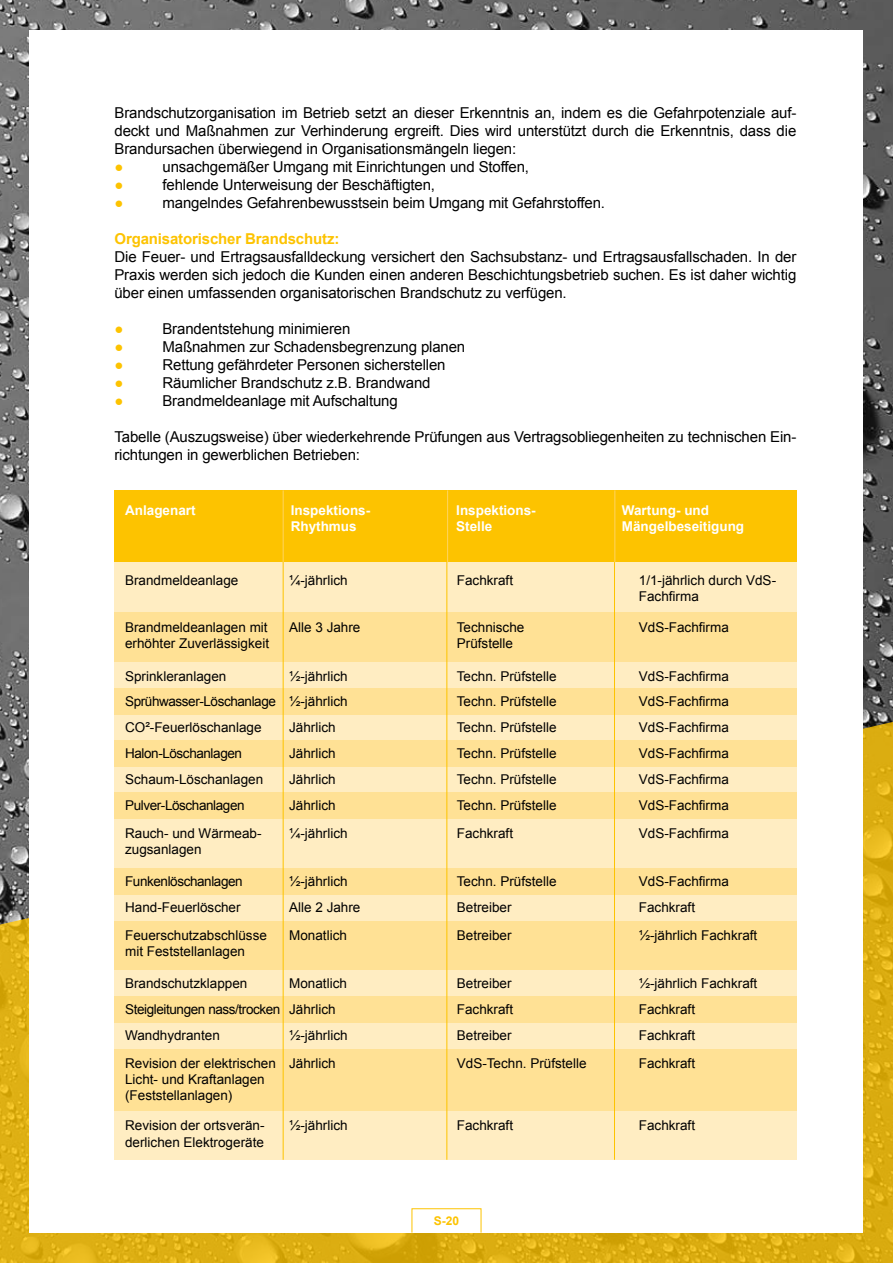
<style>
.page{position:relative;width:893px;height:1263px;background:#fff}
.page>*{position:absolute;margin:0;border:0;box-sizing:border-box;transform-origin:0 0}
.t1{font:15px/18px "Arial";letter-spacing:-.01em;color:#000;text-align:justify}
.t2{font:700 15px "Arial";letter-spacing:-.01em;color:#fdc300}
.t3{font:15px "Arial";color:#fdc300}
.t4{font:13.5px/16.2px "Arial";color:#000}
.t5{font:13.5px "Arial";letter-spacing:-.03em;color:#000}
.t6{font:700 13.5px/16.2px "Arial";color:#fff}
.t7{font:700 12px "Arial";color:#fdc300}
</style>
<div class="page">
<img style="left:0;top:0;width:893px;height:721px">
<svg style="left:0;top:721px;width:893px;height:542px;background:#d2a920"></svg>
<div style="left:30px;top:30px;width:833px;height:1202px;background:#fff"></div>
<div style="left:114px;top:490px;width:682px;height:72px;background:#fdc300"></div>
<div style="left:114px;top:612px;width:682px;height:50px;background:#ffe195"></div>
<div style="left:114px;top:1048px;width:682px;height:63px;background:#ffe195"></div>
<div style="left:114px;top:1111px;width:682px;height:49px;background:#ffedc2"></div>
<div style="left:114px;top:920px;width:682px;height:50px;background:#ffe195"></div>
<div style="left:114px;top:562px;width:682px;height:50px;background:#ffedc2"></div>
<div style="left:114px;top:818px;width:682px;height:50px;background:#ffedc2"></div>
<div style="left:114px;top:662px;width:682px;height:26px;background:#ffedc2"></div>
<div style="left:114px;top:714px;width:682px;height:26px;background:#ffedc2"></div>
<div style="left:114px;top:766px;width:682px;height:26px;background:#ffedc2"></div>
<div style="left:114px;top:970px;width:682px;height:26px;background:#ffedc2"></div>
<div style="left:114px;top:1022px;width:682px;height:26px;background:#ffedc2"></div>
<div style="left:114px;top:894px;width:682px;height:26px;background:#ffedc2"></div>
<div style="left:114px;top:688px;width:682px;height:26px;background:#ffe195"></div>
<div style="left:114px;top:740px;width:682px;height:26px;background:#ffe195"></div>
<div style="left:114px;top:868px;width:682px;height:26px;background:#ffe195"></div>
<div style="left:114px;top:792px;width:682px;height:26px;background:#ffe195"></div>
<div style="left:114px;top:996px;width:682px;height:26px;background:#ffe195"></div>
<hr style="left:283px;top:554px;width:1px;height:606px;background:#fdc300">
<hr style="left:446px;top:554px;width:1px;height:606px;background:#fdc300">
<hr style="left:614px;top:554px;width:1px;height:606px;background:#fdc300">
<hr style="left:283px;top:490px;width:1px;height:72px;background:#ffd461">
<hr style="left:447px;top:490px;width:1px;height:72px;background:#ffd461">
<hr style="left:614px;top:490px;width:1px;height:72px;background:#ffd461">
<p class="t1" style="left:114px;top:104px;width:683px">Brandschutzorganisation im Betrieb setzt an dieser Erkenntnis an, indem es die Gefahrpotenziale auf&shy;deckt und Maßnahmen zur Verhinderung ergreift. Dies wird unterstützt durch die Erkenntnis, dass die Brandursachen überwiegend in Organisationsmängeln liegen:</p>
<p class="t3" style="left:114px;top:157px;width:11px">●</p>
<p class="t1" style="left:162px;top:158px;width:368px">unsachgemäßer Umgang mit Einrichtungen und Stoffen,</p>
<p class="t3" style="left:114px;top:175px;width:11px">●</p>
<p class="t1" style="left:162px;top:176px;width:274px">fehlende Unterweisung der Beschäftigten,</p>
<p class="t3" style="left:114px;top:193px;width:11px">●</p>
<p class="t1" style="left:162px;top:194px;width:444px">mangelndes Gefahrenbewusstsein beim Umgang mit Gefahrstoffen.</p>
<p class="t2" style="left:114px;top:229px;width:226px">Organisatorischer Brandschutz:</p>
<p class="t1" style="left:114px;top:248px;width:683px">Die Feuer- und Ertragsausfalldeckung versichert den Sachsubstanz- und Ertragsausfallschaden. In der Praxis werden sich jedoch die Kunden einen anderen Beschichtungsbetrieb suchen. Es ist daher wichtig über einen umfassenden organisatorischen Brandschutz zu verfügen.</p>
<p class="t3" style="left:114px;top:319px;width:11px">●</p>
<p class="t1" style="left:162px;top:320px;width:189px">Brandentstehung minimieren</p>
<p class="t3" style="left:114px;top:337px;width:11px">●</p>
<p class="t1" style="left:162px;top:338px;width:304px">Maßnahmen zur Schadensbegrenzung planen</p>
<p class="t3" style="left:114px;top:355px;width:11px">●</p>
<p class="t1" style="left:162px;top:356px;width:285px">Rettung gefährdeter Personen sicherstellen</p>
<p class="t3" style="left:114px;top:373px;width:11px">●</p>
<p class="t1" style="left:162px;top:374px;width:270px">Räumlicher Brandschutz z.B. Brandwand</p>
<p class="t3" style="left:114px;top:391px;width:11px">●</p>
<p class="t1" style="left:162px;top:392px;width:237px">Brandmeldeanlage mit Aufschaltung</p>
<p class="t1" style="left:114px;top:428px;width:683px">Tabelle (Auszugsweise) über wiederkehrende Prüfungen aus Vertragsobliegenheiten zu technischen Ein&shy;richtungen in gewerblichen Betrieben:</p>
<p class="t6" style="left:125px;top:502px;width:72px">Anlagenart</p>
<p class="t6" style="left:291px;top:502px;width:81px">Inspektions-<br>Rhythmus</p>
<p class="t6" style="left:622px;top:502px;width:124px">Wartung- und<br>Mängelbeseitigung</p>
<p class="t6" style="left:456px;top:502px;width:81px">Inspektions-<br>Stelle</p>
<p class="t4" style="left:125px;top:572px;width:115px">Brandmeldeanlage</p>
<p class="t4" style="left:289px;top:572px;width:60px">¼-jährlich</p>
<p class="t4" style="left:457px;top:572px;width:58px">Fachkraft</p>
<p class="t4" style="left:639px;top:572px;width:139px">1/1-jährlich durch VdS-<br>Fachfirma</p>
<p class="t4" style="left:125px;top:619px;width:146px">Brandmeldeanlagen mit erhöhter Zuverlässigkeit</p>
<p class="t4" style="left:289px;top:619px;width:73px">Alle 3 Jahre</p>
<p class="t4" style="left:457px;top:619px;width:69px">Technische<br>Prüfstelle</p>
<p class="t4" style="left:639px;top:619px;width:92px">VdS-Fachfirma</p>
<p class="t4" style="left:125px;top:668px;width:103px">Sprinkleranlagen</p>
<p class="t4" style="left:289px;top:668px;width:60px">½-jährlich</p>
<p class="t4" style="left:457px;top:668px;width:101px">Techn. Prüfstelle</p>
<p class="t4" style="left:639px;top:668px;width:92px">VdS-Fachfirma</p>
<p class="t4" style="left:125px;top:719px;width:138px">CO²-Feuerlöschanlage</p>
<p class="t4" style="left:289px;top:719px;width:48px">Jährlich</p>
<p class="t4" style="left:457px;top:719px;width:101px">Techn. Prüfstelle</p>
<p class="t4" style="left:639px;top:719px;width:92px">VdS-Fachfirma</p>
<p class="t4" style="left:125px;top:771px;width:140px">Schaum-Löschanlagen</p>
<p class="t4" style="left:289px;top:771px;width:48px">Jährlich</p>
<p class="t4" style="left:457px;top:771px;width:101px">Techn. Prüfstelle</p>
<p class="t4" style="left:639px;top:771px;width:92px">VdS-Fachfirma</p>
<p class="t5" style="left:125px;top:692px;width:224px">Sprühwasser-Löschanlage ½-jährlich</p>
<p class="t4" style="left:457px;top:693px;width:101px">Techn. Prüfstelle</p>
<p class="t4" style="left:639px;top:693px;width:92px">VdS-Fachfirma</p>
<p class="t5" style="left:125px;top:745px;width:118px">Halon-Löschanlagen</p>
<p class="t4" style="left:289px;top:745px;width:48px">Jährlich</p>
<p class="t4" style="left:457px;top:745px;width:101px">Techn. Prüfstelle</p>
<p class="t4" style="left:639px;top:745px;width:92px">VdS-Fachfirma</p>
<p class="t5" style="left:125px;top:797px;width:121px">Pulver-Löschanlagen</p>
<p class="t4" style="left:289px;top:797px;width:48px">Jährlich</p>
<p class="t4" style="left:457px;top:797px;width:101px">Techn. Prüfstelle</p>
<p class="t4" style="left:639px;top:797px;width:92px">VdS-Fachfirma</p>
<p class="t4" style="left:125px;top:825px;width:138px">Rauch- und Wärmeab&shy;zugsanlagen</p>
<p class="t4" style="left:289px;top:825px;width:60px">¼-jährlich</p>
<p class="t4" style="left:457px;top:825px;width:58px">Fachkraft</p>
<p class="t4" style="left:639px;top:825px;width:92px">VdS-Fachfirma</p>
<p class="t5" style="left:125px;top:872px;width:119px">Funkenlöschanlagen</p>
<p class="t4" style="left:289px;top:873px;width:60px">½-jährlich</p>
<p class="t4" style="left:457px;top:873px;width:101px">Techn. Prüfstelle</p>
<p class="t4" style="left:639px;top:873px;width:92px">VdS-Fachfirma</p>
<p class="t4" style="left:125px;top:899px;width:117px">Hand-Feuerlöscher</p>
<p class="t4" style="left:289px;top:899px;width:73px">Alle 2 Jahre</p>
<p class="t4" style="left:457px;top:899px;width:56px">Betreiber</p>
<p class="t4" style="left:639px;top:899px;width:58px">Fachkraft</p>
<p class="t4" style="left:125px;top:927px;width:143px">Feuerschutzabschlüsse mit Feststellanlagen</p>
<p class="t4" style="left:289px;top:927px;width:59px">Monatlich</p>
<p class="t4" style="left:457px;top:927px;width:56px">Betreiber</p>
<p class="t4" style="left:639px;top:927px;width:120px">½-jährlich Fachkraft</p>
<p class="t4" style="left:125px;top:975px;width:124px">Brandschutzklappen</p>
<p class="t4" style="left:289px;top:975px;width:59px">Monatlich</p>
<p class="t4" style="left:457px;top:975px;width:56px">Betreiber</p>
<p class="t4" style="left:639px;top:975px;width:120px">½-jährlich Fachkraft</p>
<p class="t4" style="left:125px;top:1027px;width:96px">Wandhydranten</p>
<p class="t4" style="left:289px;top:1027px;width:60px">½-jährlich</p>
<p class="t4" style="left:457px;top:1027px;width:56px">Betreiber</p>
<p class="t4" style="left:639px;top:1027px;width:58px">Fachkraft</p>
<p class="t5" style="left:125px;top:1000px;width:212px">Steigleitungen nass/trocken Jährlich</p>
<p class="t4" style="left:457px;top:1001px;width:58px">Fachkraft</p>
<p class="t4" style="left:639px;top:1001px;width:58px">Fachkraft</p>
<p class="t4" style="left:125px;top:1055px;width:152px">Revision der elektrischen<br>Licht- und Kraftanlagen (Feststellanlagen)</p>
<p class="t4" style="left:125px;top:1117px;width:141px">Revision der ortsverän&shy;derlichen Elektrogeräte</p>
<p class="t4" style="left:289px;top:1055px;width:48px">Jährlich</p>
<p class="t4" style="left:289px;top:1117px;width:60px">½-jährlich</p>
<p class="t4" style="left:457px;top:1055px;width:131px">VdS-Techn. Prüfstelle</p>
<p class="t4" style="left:457px;top:1117px;width:58px">Fachkraft</p>
<p class="t7" style="left:434px;top:1213px;width:27px">S-20</p>
<p class="t4" style="left:639px;top:1055px;width:58px">Fachkraft</p>
<p class="t4" style="left:639px;top:1117px;width:58px">Fachkraft</p>
</div>
